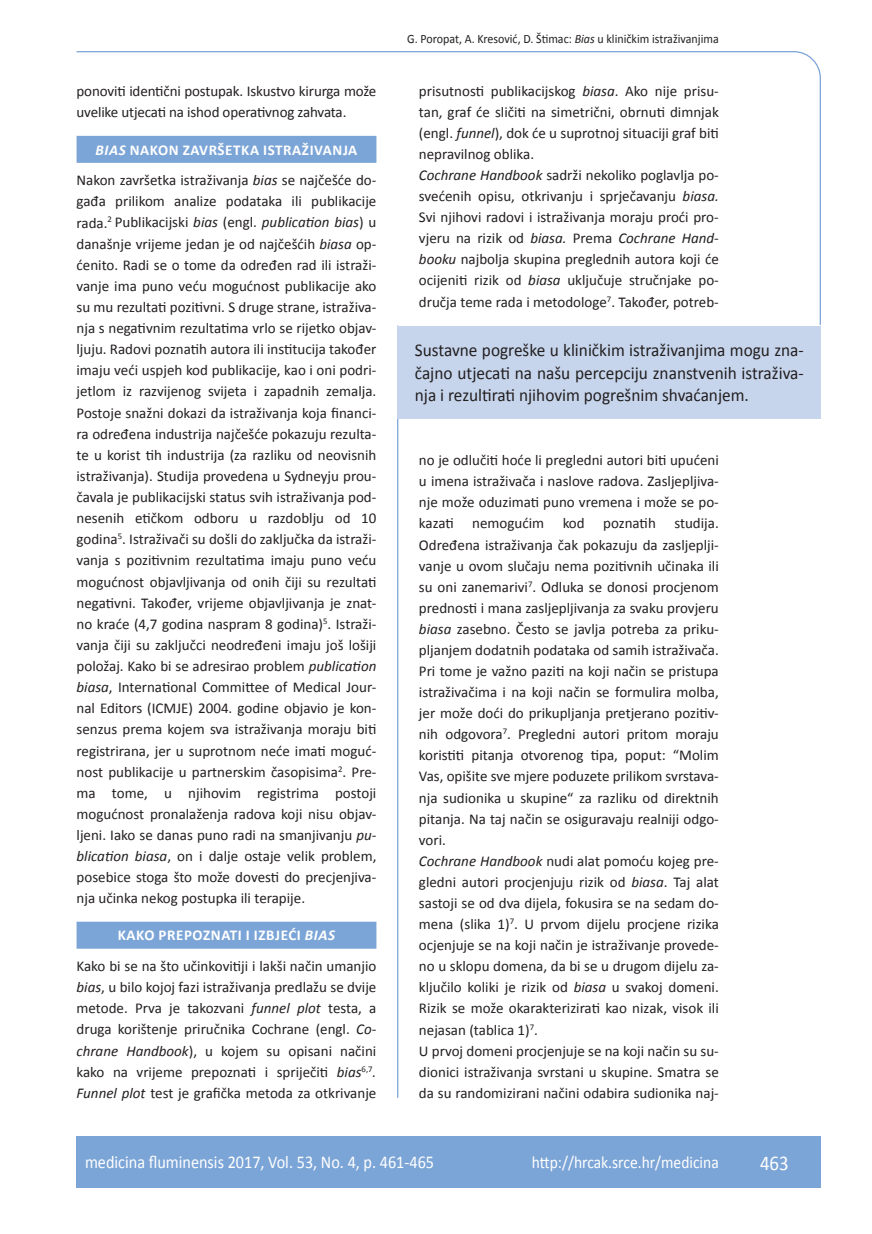
<style>
.page{position:relative;width:872px;height:1234px;background:#fff}
.page>*{position:absolute;margin:0;border:0;box-sizing:border-box;transform-origin:0 0}
.t1{font:21px "Calibri";color:#fff;scale:.9 1}
.t2{font:18px/22.5px "Calibri";color:#231f20;text-align:justify;scale:.96 1}
.t3{font:18px "Calibri";color:#fff;scale:.9 1}
.t4{font:17.25px "Calibri";color:#fff;scale:.9 1}
.t5{font:15px/21px "Calibri";color:#231f20}
.t6{font:12.75px "Calibri";color:#231f20;scale:.94 1}
.s1{font-weight:700;font-style:italic;color:#fff}
.s2{font-weight:700;color:#fff}
.s3{font-style:italic}
</style>
<div class="page">
<svg style="left:76px;top:51px;width:745px;height:274px"></svg>
<hr style="left:397px;top:325px;width:1px;height:772px;background:#7ca5d7">
<div style="left:77px;top:1135px;width:744px;height:51px;background:#7ca5d7"></div>
<div style="left:77px;top:136px;width:299px;height:27px;background:#7ca5d7"></div>
<div style="left:77px;top:921px;width:299px;height:27px;background:#7ca5d7"></div>
<div style="left:398px;top:325px;width:423px;height:93px;background:#c6d5ec"></div>
<p class="t5" style="left:77px;top:80px;width:301px">ponoviti identični postupak. Iskustvo kirurga može uvelike utjecati na ishod operativnog zahvata.</p>
<p class="t5" style="left:77px;top:134px;width:301px;line-height:30.6px;text-align:center"><span class="s1">BIAS</span> <span class="s2">NAKON ZAVRŠETKA ISTRAŽIVANJA<br></span>Nakon završetka istraživanja <span class="s3">bias</span> se najčešće do-</p>
<p class="t5" style="left:77px;top:190px;width:301px;text-align:justify">gađa prilikom analize podataka ili publikacije rada.<sup>2</sup> Publikacijski <span class="s3">bias</span> (engl. <span class="s3">publication bias</span>) u današnje vrijeme jedan je od najčešćih <span class="s3">biasa</span> op&shy;ćenito. Radi se o tome da određen rad ili istraži&shy;vanje ima puno veću mogućnost publikacije ako su mu rezultati pozitivni. S druge strane, istraživa&shy;nja s negativnim rezultatima vrlo se rijetko objav&shy;ljuju. Radovi poznatih autora ili institucija također imaju veći uspjeh kod publikacije, kao i oni podri&shy;jetlom iz razvijenog svijeta i zapadnih zemalja.<br>Postoje snažni dokazi da istraživanja koja financi&shy;ra određena industrija najčešće pokazuju rezulta&shy;te u korist tih industrija (za razliku od neovisnih istraživanja). Studija provedena u Sydneyju prou&shy;čavala je publikacijski status svih istraživanja pod&shy;nesenih etičkom odboru u razdoblju od 10 godina<sup>5</sup>. Istraživači su došli do zaključka da istraži&shy;vanja s pozitivnim rezultatima imaju puno veću mogućnost objavljivanja od onih čiji su rezultati negativni. Također, vrijeme objavljivanja je znat&shy;no kraće (4,7 godina naspram 8 godina)<sup>5</sup>. Istraži&shy;vanja čiji su zaključci neodređeni imaju još lošiji položaj. Kako bi se adresirao problem <span class="s3">publication biasa</span>, International Committee of Medical Jour&shy;nal Editors (ICMJE) 2004. godine objavio je kon&shy;senzus prema kojem sva istraživanja moraju biti registrirana, jer u suprotnom neće imati moguć&shy;nost publikacije u partnerskim časopisima<sup>2</sup>. Pre&shy;ma tome, u njihovim registrima postoji mogućnost pronalaženja radova koji nisu objav&shy;ljeni. Iako se danas puno radi na smanjivanju <span class="s3">pu&shy;blication biasa</span>, on i dalje ostaje velik problem, posebice stoga što može dovesti do precjenjiva&shy;nja učinka nekog postupka ili terapije.</p>
<p class="t5" style="left:77px;top:919px;width:301px;line-height:30.6px;text-align:center"><span class="s2">KAKO PREPOZNATI I IZBJEĆI</span> <span class="s1">BIAS<br></span>Kako bi se na što učinkovitiji i lakši način umanjio</p>
<p class="t5" style="left:77px;top:975px;width:301px;text-align:justify"><span class="s3">bias</span>, u bilo kojoj fazi istraživanja predlažu se dvije metode. Prva je takozvani <span class="s3">funnel plot</span> testa, a druga korištenje priručnika Cochrane (engl. <span class="s3">Co&shy;chrane Handbook</span>), u kojem su opisani načini kako na vrijeme prepoznati i spriječiti <span class="s3">bias</span><sup>6,7</sup><span class="s3">.<br>Funnel plot</span> test je grafička metoda za otkrivanje</p>
<p class="t6" style="left:407px;top:30px;width:333px">G. Poropat, A. Kresović, D. Štimac: <span class="s3">Bias</span> u kliničkim istraživanjima</p>
<p class="t5" style="left:419px;top:80px;width:301px">prisutnosti publikacijskog <span class="s3">biasa</span>. Ako nije prisu&shy;tan, graf će sličiti na simetrični, obrnuti dimnjak (engl. <span class="s3">funnel</span>), dok će u suprotnoj situaciji graf biti nepravilnog oblika.<br><span class="s3">Cochrane Handbook</span> sadrži nekoliko poglavlja po&shy;svećenih opisu, otkrivanju i sprječavanju <span class="s3">biasa.<br></span>Svi njihovi radovi i istraživanja moraju proći pro&shy;vjeru na rizik od <span class="s3">biasa.</span> Prema <span class="s3">Cochrane Hand&shy;booku</span> najbolja skupina preglednih autora koji će ocijeniti rizik od <span class="s3">biasa</span> uključuje stručnjake po&shy;dručja teme rada i metodologe<sup>7</sup>. Također, potreb-</p>
<p class="t2" style="left:415px;top:338px;width:407px">Sustavne pogreške u kliničkim istraživanjima mogu zna&shy;čajno utjecati na našu percepciju znanstvenih istraživa&shy;nja i rezultirati njihovim pogrešnim shvaćanjem.</p>
<p class="t5" style="left:419px;top:449px;width:301px">no je odlučiti hoće li pregledni autori biti upućeni u imena istraživača i naslove radova. Zasljepljiva&shy;nje može oduzimati puno vremena i može se po&shy;kazati nemogućim kod poznatih studija.<br>Određena istraživanja čak pokazuju da zasljeplji&shy;vanje u ovom slučaju nema pozitivnih učinaka ili su oni zanemarivi<sup>7</sup>. Odluka se donosi procjenom prednosti i mana zasljepljivanja za svaku provjeru <span class="s3">biasa</span> zasebno. Često se javlja potreba za priku&shy;pljanjem dodatnih podataka od samih istraživača.<br>Pri tome je važno paziti na koji način se pristupa istraživačima i na koji način se formulira molba, jer može doći do prikupljanja pretjerano pozitiv&shy;nih odgovora<sup>7</sup>. Pregledni autori pritom moraju koristiti pitanja otvorenog tipa, poput: “Molim Vas, opišite sve mjere poduzete prilikom svrstava&shy;nja sudionika u skupine“ za razliku od direktnih pitanja. Na taj način se osiguravaju realniji odgo&shy;vori.<br><span class="s3">Cochrane Handbook</span> nudi alat pomoću kojeg pre&shy;gledni autori procjenjuju rizik od <span class="s3">biasa</span>. Taj alat sastoji se od dva dijela, fokusira se na sedam do&shy;mena (slika 1)<sup>7</sup>. U prvom dijelu procjene rizika ocjenjuje se na koji način je istraživanje provede&shy;no u sklopu domena, da bi se u drugom dijelu za&shy;ključilo koliki je rizik od <span class="s3">biasa</span> u svakoj domeni.<br>Rizik se može okarakterizirati kao nizak, visok ili nejasan (tablica 1)<sup>7</sup>.<br>U prvoj domeni procjenjuje se na koji način su su&shy;dionici istraživanja svrstani u skupine. Smatra se da su randomizirani načini odabira sudionika naj-</p>
<p class="t3" style="left:85px;top:1150px;width:389px">medicina fluminensis 2017, Vol. 53, No. 4, p. 461-465</p>
<p class="t4" style="left:532px;top:1151px;width:209px">http://hrcak.srce.hr/medicina</p>
<h1 class="t1" style="left:760px;top:1149px;width:33px">463</h1>
</div>
